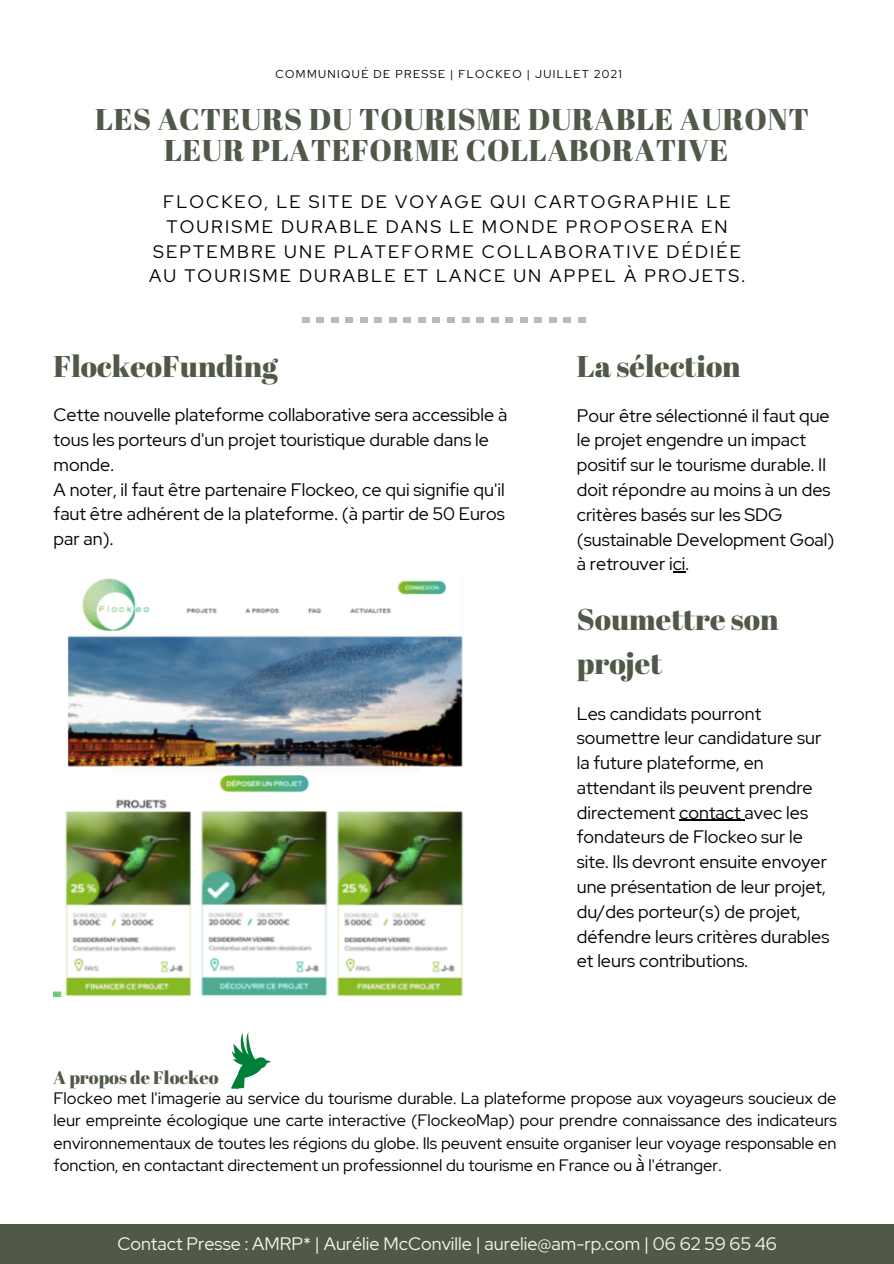
<style>
.page{position:relative;width:894px;height:1264px;background:#fff}
.page>*{position:absolute;margin:0;border:0;box-sizing:border-box;transform-origin:0 0}
.t1{font:30px/30.5px "Abril Fatface";letter-spacing:.02em;color:#505948;text-align:center}
.t2{font:30px/44px "Abril Fatface";color:#505948}
.t3{font:18px/24.8px "Red Hat Display";color:#000}
.t4{font:18px/24.8px "Red Hat Display";letter-spacing:.12em;color:#000;text-align:center}
.t5{font:18px "Red Hat Display";color:#f3f8e9}
.t6{font:18px "Abril Fatface";color:#505948}
.t7{font:16.5px/22.5px "Red Hat Display";color:#000;text-align:justify}
.t8{font:11.4px "Red Hat Display";letter-spacing:.12em;color:#000}
.s1{font-family:"Noto Sans"}
</style>
<div class="page">
<div style="left:578px;top:317px;width:7px;height:6px;background:#b9bcb5"></div>
<div style="left:563px;top:317px;width:7px;height:6px;background:#b9bcb5"></div>
<div style="left:549px;top:317px;width:7px;height:6px;background:#b9bcb5"></div>
<div style="left:520px;top:317px;width:7px;height:6px;background:#b9bcb5"></div>
<div style="left:505px;top:317px;width:7px;height:6px;background:#b9bcb5"></div>
<div style="left:534px;top:317px;width:7px;height:6px;background:#b9bcb5"></div>
<div style="left:491px;top:317px;width:7px;height:6px;background:#b9bcb5"></div>
<div style="left:331px;top:317px;width:7px;height:6px;background:#b9bcb5"></div>
<div style="left:345px;top:317px;width:8px;height:6px;background:#b9bcb5"></div>
<div style="left:360px;top:317px;width:7px;height:6px;background:#b9bcb5"></div>
<div style="left:316px;top:317px;width:8px;height:6px;background:#b9bcb5"></div>
<div style="left:302px;top:317px;width:7px;height:6px;background:#b9bcb5"></div>
<div style="left:389px;top:317px;width:7px;height:6px;background:#b9bcb5"></div>
<div style="left:432px;top:317px;width:8px;height:6px;background:#b9bcb5"></div>
<div style="left:447px;top:317px;width:7px;height:6px;background:#b9bcb5"></div>
<div style="left:462px;top:317px;width:7px;height:6px;background:#b9bcb5"></div>
<div style="left:403px;top:317px;width:8px;height:6px;background:#b9bcb5"></div>
<div style="left:476px;top:317px;width:7px;height:6px;background:#b9bcb5"></div>
<div style="left:418px;top:317px;width:7px;height:6px;background:#b9bcb5"></div>
<div style="left:374px;top:317px;width:8px;height:6px;background:#b9bcb5"></div>
<img style="left:54px;top:578px;width:410px;height:418px">
<div style="left:0;top:1223px;width:893px;height:40px;background:#505948"></div>
<img style="left:231px;top:1032px;width:40px;height:56px">
<svg style="left:673px;top:571px;width:12px;height:1px"></svg>
<hr style="left:679px;top:819px;width:65px;height:1px;background:#000">
<p class="t8" style="left:275px;top:67px;width:347px">COMMUNIQUÉ DE PRESSE | FLOCKEO | JUILLET 2021</p>
<p class="t1" style="left:95px;top:104px;width:715px">LES ACTEURS DU TOURISME DURABLE AURONT<br>LEUR PLATEFORME COLLABORATIVE</p>
<p class="t4" style="left:149px;top:189px;width:597px">FLOCKEO, LE SITE DE VOYAGE QUI CARTOGRAPHIE LE TOURISME DURABLE DANS LE MONDE PROPOSERA EN SEPTEMBRE UNE PLATEFORME COLLABORATIVE DÉDIÉE AU TOURISME DURABLE ET LANCE UN APPEL À PROJETS.</p>
<p class="t2" style="left:54px;top:343px;width:226px">FlockeoFunding</p>
<p class="t3" style="left:54px;top:402px;width:455px">Cette nouvelle plateforme collaborative sera accessible à tous les porteurs d'un projet touristique durable dans le monde.</p>
<p class="t3" style="left:54px;top:477px;width:452px;text-align:justify">A noter, il faut être partenaire Flockeo, ce qui signifie qu'il faut être adhérent de la plateforme. (à partir de 50 Euros par an).</p>
<p class="t2" style="left:576px;top:343px;width:165px">La sélection</p>
<p class="t3" style="left:576px;top:403px;width:259px">Pour être sélectionné il faut que le projet engendre un impact positif sur le tourisme durable. Il doit répondre au moins à un des critères basés sur les SDG (sustainable Development Goal) à retrouver ici.</p>
<p class="t2" style="left:576px;top:597px;width:203px">Soumettre son projet</p>
<p class="t3" style="left:576px;top:700px;width:254px">Les candidats pourront soumettre leur candidature sur la future plateforme, en attendant ils peuvent prendre directement contact avec les fondateurs de Flockeo sur le site. Ils devront ensuite envoyer une présentation de leur projet, du/des porteur(s) de projet, défendre leurs critères durables et leurs contributions.</p>
<p class="t6" style="left:54px;top:1065px;width:166px">A propos de Flockeo</p>
<p class="t7" style="left:54px;top:1086px;width:784px">Flockeo met l'imagerie au service du tourisme durable. La plateforme propose aux voyageurs soucieux de leur empreinte écologique une carte interactive (FlockeoMap) pour prendre connaissance des indicateurs environnementaux de toutes les régions du globe. Ils peuvent ensuite organiser leur voyage responsable en fonction, en contactant directement un professionnel du tourisme en France ou <span class="s1">à</span><sup>̀</sup>l'étranger.</p>
<p class="t5" style="left:117px;top:1231px;width:661px">Contact Presse : AMRP* | Aurélie McConville | aurelie@am-rp.com | 06 62 59 65 46</p>
</div>
